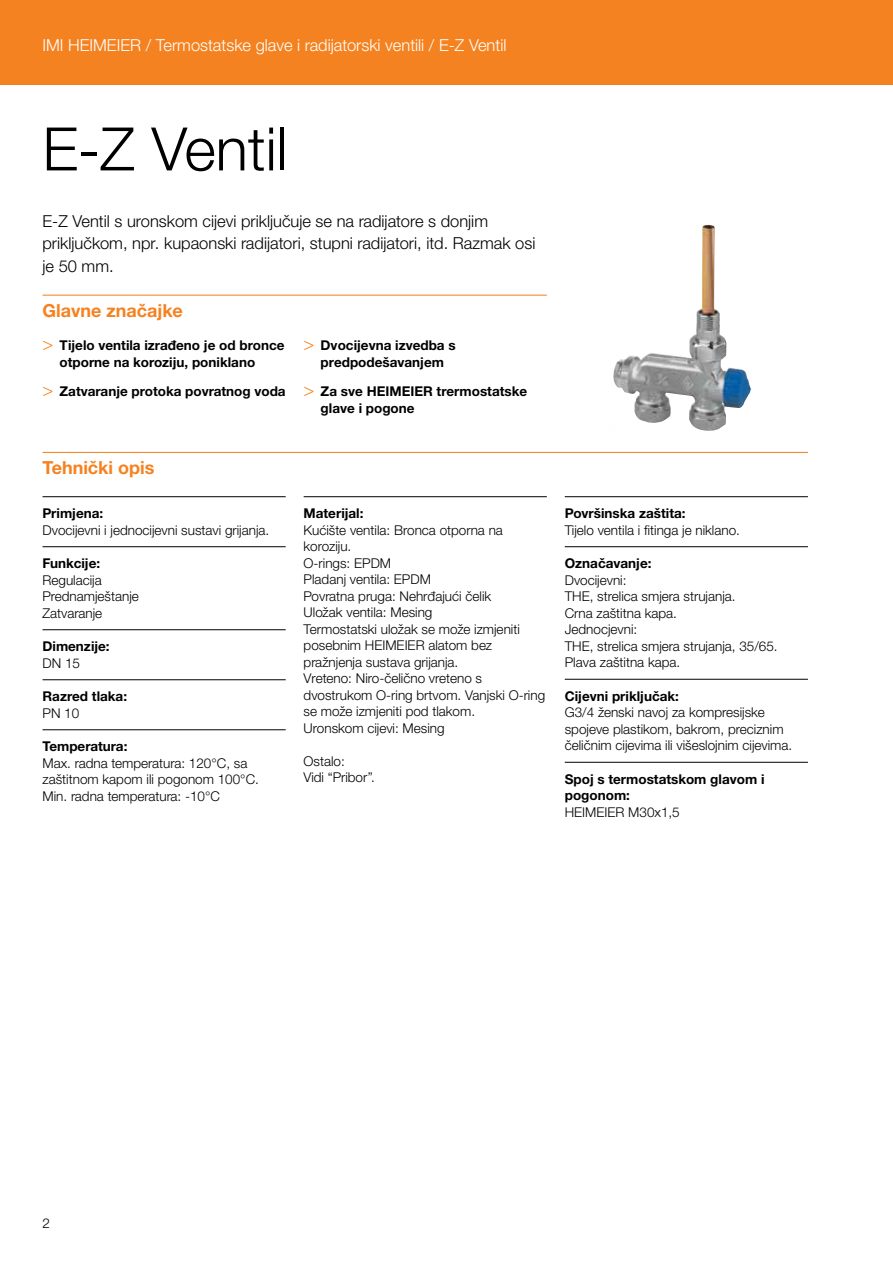
<style>
.page{position:relative;width:893px;height:1263px;background:#fff}
.page>*{position:absolute;margin:0;border:0;box-sizing:border-box;transform-origin:0 0}
.t1{font:300 60px "Helvetica Neue LTW1 G";color:#000}
.t2{font:700 18px "Helvetica Neue LTW1 G";color:#f58220}
.t3{font:300 16.5px/22.5px "Helvetica Neue LTW1 G";color:#000}
.t4{font:300 16.5px "Helvetica Neue LTW1 G";color:#fff}
.t5{font:300 13.5px/16.5px "Helvetica Neue LTW1 G";color:#000}
.t6{font:700 13.5px/16.5px "Helvetica Neue LTW1 G";color:#000}
.s1{font-family:"Helvetica Neue LT Std";font-weight:300;font-size:18px;color:#f58220}
</style>
<div class="page">
<div style="left:0;top:0;width:893px;height:85px;background:#f58220"></div>
<hr style="left:43px;top:295px;width:504px;height:1px;background:#f58220">
<hr style="left:43px;top:452px;width:765px;height:1px;background:#f58220">
<hr style="left:43px;top:496px;width:243px;height:1px;background:#000">
<hr style="left:43px;top:546px;width:243px;height:1px;background:#000">
<hr style="left:43px;top:629px;width:243px;height:1px;background:#000">
<hr style="left:43px;top:679px;width:243px;height:1px;background:#000">
<hr style="left:43px;top:729px;width:243px;height:1px;background:#000">
<hr style="left:304px;top:496px;width:243px;height:1px;background:#000">
<hr style="left:565px;top:496px;width:243px;height:1px;background:#000">
<hr style="left:565px;top:546px;width:243px;height:1px;background:#000">
<hr style="left:565px;top:679px;width:243px;height:1px;background:#000">
<hr style="left:565px;top:762px;width:243px;height:1px;background:#000">
<img style="left:613px;top:225px;width:138px;height:206px">
<p class="t4" style="left:43px;top:35px;width:465px">IMI HEIMEIER / Termostatske glave i radijatorski ventili / E-Z Ventil</p>
<h1 class="t1" style="left:43px;top:112px;width:247px">E-Z Ventil</h1>
<p class="t3" style="left:43px;top:210px;width:494px">E-Z Ventil s uronskom cijevi priključuje se na radijatore s donjim priključkom, npr. kupaonski radijatori, stupni radijatori, itd. Razmak osi je 50 mm.</p>
<h2 class="t2" style="left:43px;top:299px;width:142px">Glavne značajke</h2>
<p class="t6" style="left:60px;top:337px;width:227px;text-indent:-17px"><span class="s1">&gt;</span> Tijelo ventila izrađeno je od bronce otporne na koroziju, poniklano</p>
<p class="t6" style="left:43px;top:383px;width:245px"><span class="s1">&gt;</span> Zatvaranje protoka povratnog voda</p>
<p class="t6" style="left:304px;top:337px;width:154px;text-align:center"><span class="s1">&gt;</span> Dvocijevna izvedba s predpodešavanjem</p>
<p class="t6" style="left:321px;top:383px;width:208px;text-indent:-17px"><span class="s1">&gt;</span> Za sve HEIMEIER trermostatske glave i pogone</p>
<h2 class="t2" style="left:43px;top:457px;width:114px">Tehnički opis</h2>
<p class="t6" style="left:43px;top:505px;width:62px">Primjena:</p>
<p class="t5" style="left:43px;top:522px;width:228px">Dvocijevni i jednocijevni sustavi grijanja.</p>
<p class="t6" style="left:43px;top:555px;width:59px">Funkcije:</p>
<p class="t5" style="left:43px;top:572px;width:98px">Regulacija<br>Prednamještanje<br>Zatvaranje</p>
<p class="t6" style="left:43px;top:638px;width:69px">Dimenzije:</p>
<p class="t5" style="left:43px;top:655px;width:39px">DN 15</p>
<p class="t6" style="left:43px;top:688px;width:86px">Razred tlaka:</p>
<p class="t5" style="left:43px;top:705px;width:38px">PN 10</p>
<p class="t6" style="left:43px;top:738px;width:86px">Temperatura:</p>
<p class="t5" style="left:43px;top:755px;width:218px">Max. radna temperatura: 120°C, sa zaštitnom kapom ili pogonom 100°C.<br>Min. radna temperatura: -10°C</p>
<p class="t6" style="left:304px;top:505px;width:61px">Materijal:</p>
<p class="t5" style="left:304px;top:522px;width:243px">Kućište ventila: Bronca otporna na koroziju.<br>O-rings: EPDM<br>Pladanj ventila: EPDM<br>Povratna pruga: Nehrđajući čelik<br>Uložak ventila: Mesing<br>Termostatski uložak se može izmjeniti posebnim HEIMEIER alatom bez pražnjenja sustava grijanja.<br>Vreteno: Niro-čelično vreteno s dvostrukom O-ring brtvom. Vanjski O-ring se može izmjeniti pod tlakom.<br>Uronskom cijevi: Mesing</p>
<p class="t5" style="left:304px;top:753px;width:73px">Ostalo:<br>Vidi “Pribor”.</p>
<p class="t6" style="left:565px;top:505px;width:122px">Površinska zaštita:</p>
<p class="t5" style="left:565px;top:522px;width:177px">Tijelo ventila i fitinga je niklano.</p>
<p class="t6" style="left:565px;top:555px;width:88px">Označavanje:</p>
<p class="t5" style="left:565px;top:572px;width:214px">Dvocijevni:<br>THE, strelica smjera strujanja.<br>Crna zaštitna kapa.<br>Jednocjevni:<br>THE, strelica smjera strujanja, 35/65.<br>Plava zaštitna kapa.</p>
<p class="t6" style="left:565px;top:688px;width:116px">Cijevni priključak:</p>
<p class="t5" style="left:565px;top:704px;width:229px">G3/4 ženski navoj za kompresijske spojeve plastikom, bakrom, preciznim čeličnim cijevima ili višeslojnim cijevima.</p>
<p class="t6" style="left:565px;top:771px;width:201px">Spoj s termostatskom glavom i pogonom:</p>
<p class="t5" style="left:565px;top:804px;width:117px">HEIMEIER M30x1,5</p>
<p class="t5" style="left:43px;top:1215px;width:9px">2</p>
</div>
